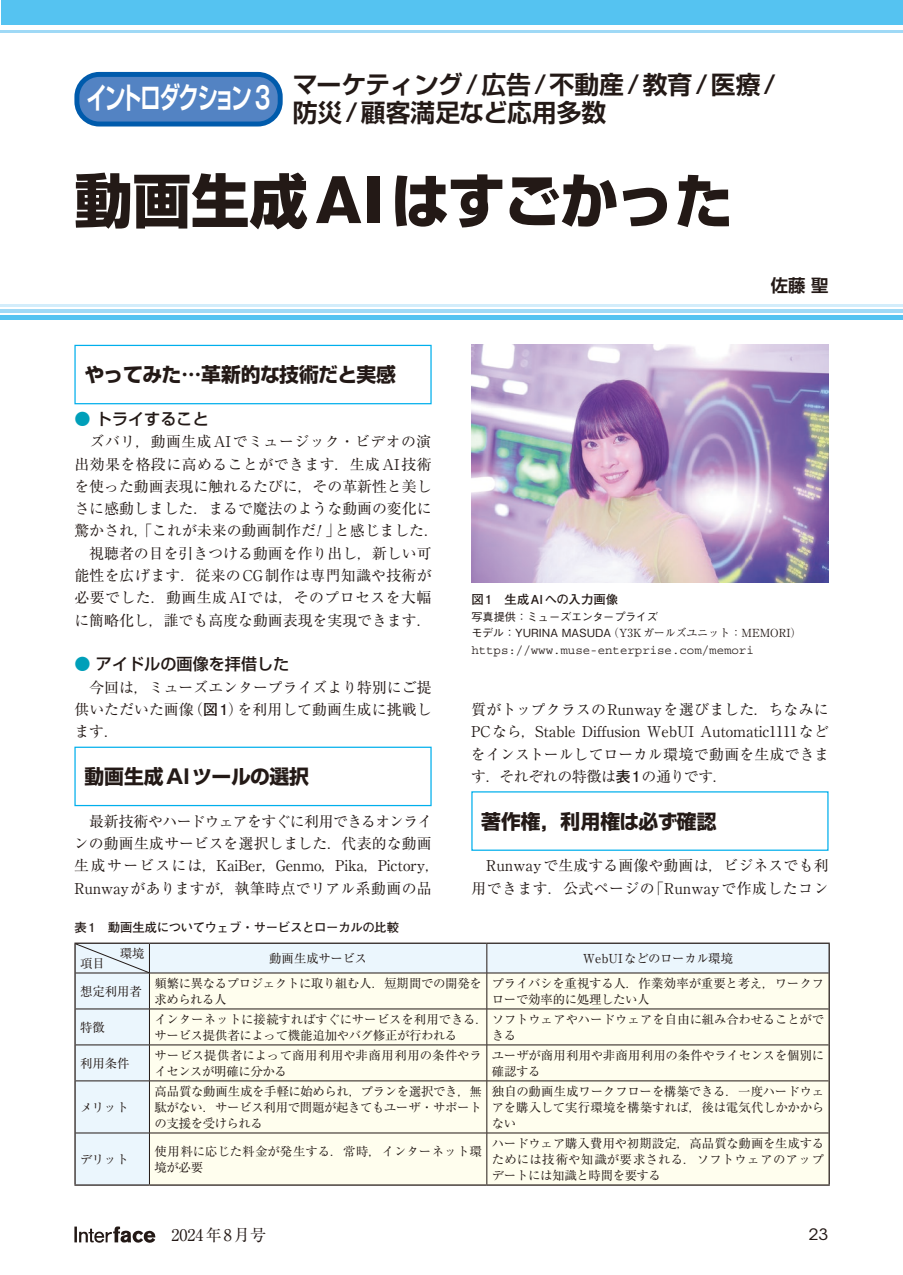
<style>
.page{position:relative;width:903px;height:1275px;background:#fff}
.page>*{position:absolute;margin:0;border:0;box-sizing:border-box;transform-origin:0 0}
.t1{font:800 58.27px "Shin Go Pro";letter-spacing:-.02em;color:#231916}
.t2{font:700 29.75px "Shin Go Pro De";letter-spacing:-.095em;color:#fff;scale:.7 1}
.t3{font:700 24.85px/28.5px "Shin Go Pro De";color:#231916}
.t4{font:700 19.78px "Shin Go Pro";color:#231916}
.t5{font:700 19.78px "Shin Go Pro";letter-spacing:-.035em;color:#231916}
.t6{font:700 17.32px "Shin Go Pro De";color:#231916}
.t7{font:500 16.1px "Shin Go Pro";color:#231916}
.t8{font:16.1px "Ryumin Pro";color:#231916}
.t9{font:15.58px "ITC Avant Garde Std";color:#231916;scale:1.11 1}
.t10{font:14.88px/22.4px "Ryumin Pro";color:#231916;text-align:justify}
.t11{font:12.42px/16.1px "Ryumin Pro";letter-spacing:-.015em;color:#231916}
.t12{font:12.42px "Courier Std";color:#231916}
.t13{font:12.42px/16.1px "Ryumin Pro";letter-spacing:-.035em;color:#231916}
.t14{font:700 12.42px "Futo Go B101 Pro";letter-spacing:-.035em;color:#231916}
.t15{font:700 12.42px "Futo Go B101 Pro";color:#231916}
.t16{font:11.2px "Ryumin Pro";color:#231916}
.t17{font:500 11.2px "Gothic BBB Pro";letter-spacing:-.035em;color:#231916}
.s1{font-family:"Gothic MB101 Pro De"}
.s2{font-family:"Gothic MB101 Pro"}
.s3{color:#009fb9}
.s4{font-style:italic}
.s5{font-family:"Futo Go B101 Pro";font-weight:700}
.s6{font-family:"Gothic BBB Pro";font-weight:500}
</style>
<div class="page">
<svg style="left:74px;top:1226px;width:81px;height:17px"></svg>
<hr style="left:0;top:30px;width:903px;height:2px;background:#9fd9f6">
<div style="left:1px;top:0;width:902px;height:25px;background:#55c3f1"></div>
<hr style="left:0;top:309px;width:903px;height:4px;background:#9fd9f6">
<div style="left:0;top:315px;width:903px;height:5px;background:#55c3f1"></div>
<hr style="left:0;top:304px;width:903px;height:2px;background:#d3edfb">
<div style="left:74px;top:345px;width:358px;height:59px;border:1px solid #00afec"></div>
<div style="left:74px;top:747px;width:358px;height:59px;border:1px solid #00afec"></div>
<div style="left:471px;top:791px;width:357px;height:60px;border:1px solid #00afec"></div>
<img style="left:471px;top:345px;width:357px;height:238px">
<div style="left:76px;top:944px;width:752px;height:240px;background:#ebf6fd"></div>
<div style="left:150px;top:974px;width:678px;height:210px;background:#fffeee"></div>
<svg style="left:486px;top:944px;width:1px;height:29px"></svg>
<hr style="left:76px;top:973px;width:73px;height:1px;background:#231916">
<hr style="left:149px;top:973px;width:338px;height:1px;background:#231916">
<hr style="left:149px;top:973px;width:1px;height:36px;background:#231916">
<hr style="left:487px;top:973px;width:341px;height:1px;background:#231916">
<hr style="left:486px;top:973px;width:1px;height:36px;background:#231916">
<hr style="left:76px;top:1009px;width:73px;height:1px;background:#231916">
<hr style="left:149px;top:1009px;width:338px;height:1px;background:#231916">
<hr style="left:149px;top:1009px;width:1px;height:36px;background:#231916">
<hr style="left:487px;top:1009px;width:341px;height:1px;background:#231916">
<hr style="left:486px;top:1009px;width:1px;height:36px;background:#231916">
<hr style="left:76px;top:1045px;width:73px;height:1px;background:#231916">
<hr style="left:149px;top:1045px;width:338px;height:1px;background:#231916">
<hr style="left:149px;top:1045px;width:1px;height:36px;background:#231916">
<hr style="left:487px;top:1045px;width:341px;height:1px;background:#231916">
<hr style="left:486px;top:1045px;width:1px;height:36px;background:#231916">
<hr style="left:76px;top:1080px;width:73px;height:1px;background:#231916">
<hr style="left:149px;top:1080px;width:338px;height:1px;background:#231916">
<hr style="left:149px;top:1081px;width:1px;height:52px;background:#231916">
<hr style="left:487px;top:1080px;width:341px;height:1px;background:#231916">
<hr style="left:486px;top:1081px;width:1px;height:52px;background:#231916">
<hr style="left:76px;top:1133px;width:73px;height:1px;background:#231916">
<hr style="left:149px;top:1133px;width:338px;height:1px;background:#231916">
<hr style="left:149px;top:1133px;width:1px;height:51px;background:#231916">
<hr style="left:487px;top:1133px;width:341px;height:1px;background:#231916">
<hr style="left:486px;top:1133px;width:1px;height:51px;background:#231916">
<hr style="left:74px;top:943px;width:75px;height:1px;background:#231916">
<hr style="left:74px;top:944px;width:2px;height:29px;background:#231916">
<hr style="left:149px;top:943px;width:338px;height:1px;background:#231916">
<hr style="left:487px;top:943px;width:343px;height:1px;background:#231916">
<hr style="left:828px;top:944px;width:2px;height:29px;background:#231916">
<hr style="left:74px;top:973px;width:2px;height:36px;background:#231916">
<hr style="left:828px;top:973px;width:2px;height:36px;background:#231916">
<hr style="left:74px;top:1009px;width:2px;height:36px;background:#231916">
<hr style="left:828px;top:1009px;width:2px;height:36px;background:#231916">
<hr style="left:74px;top:1045px;width:2px;height:36px;background:#231916">
<hr style="left:828px;top:1045px;width:2px;height:36px;background:#231916">
<hr style="left:74px;top:1081px;width:2px;height:52px;background:#231916">
<hr style="left:828px;top:1081px;width:2px;height:52px;background:#231916">
<hr style="left:74px;top:1133px;width:2px;height:51px;background:#231916">
<hr style="left:828px;top:1133px;width:2px;height:51px;background:#231916">
<hr style="left:74px;top:1184px;width:75px;height:2px;background:#231916">
<hr style="left:149px;top:1184px;width:338px;height:2px;background:#231916">
<hr style="left:487px;top:1184px;width:343px;height:2px;background:#231916">
<svg style="left:76px;top:944px;width:74px;height:29px;background:#dde7ed"></svg>
<div style="left:77px;top:74px;width:203px;height:50px;background:#5383c3;border-radius:22px"></div>
<div style="left:74px;top:72px;width:209px;height:54px;border:5px solid #005bac;border-radius:22px"></div>
<h2 class="t2" style="left:86px;top:73px;width:265px">イントロダクション <span class="s1">3</span></h2>
<h3 class="t3" style="left:293px;top:67px;width:485px">マーケティング<span class="s1">/</span>広告<span class="s1">/</span>不動産<span class="s1">/</span>教育<span class="s1">/</span>医療<span class="s1">/</span>防災<span class="s1">/</span>顧客満足など応用多数</h3>
<h1 class="t1" style="left:74px;top:155px;width:660px">動画生成<span class="s2">AI</span>はすごかった</h1>
<p class="t6" style="left:771px;top:271px;width:59px">佐藤 聖</p>
<h3 class="t5" style="left:84px;top:359px;width:313px">やってみた…革新的な技術だと実感</h3>
<p class="t7" style="left:74px;top:405px;width:136px"><span class="s3">●</span> トライすること</p>
<p class="t10" style="left:74px;top:429px;width:366px;text-align:center">ズバリ，動画生成AIでミュージック・ビデオの演<br>出効果を格段に高めることができます．生成AI技術を使った動画表現に触れるたびに，その革新性と美しさに感動しました．まるで魔法のような動画の変化に驚かされ，「これが未来の動画制作だ<span class="s4">!</span>」と感じました．　視聴者の目を引きつける動画を作り出し，新しい可能性を広げます．従来のCG制作は専門知識や技術が必要でした．動画生成AIでは，そのプロセスを大幅に簡略化し，誰でも高度な動画表現を実現できます．</p>
<p class="t7" style="left:74px;top:651px;width:216px"><span class="s3">●</span> アイドルの画像を拝借した</p>
<p class="t10" style="left:74px;top:675px;width:359px;text-indent:15px">今回は，ミューズエンタープライズより特別にご提供いただいた画像（<span class="s5">図1</span>）を利用して動画生成に挑戦します．</p>
<h3 class="t4" style="left:84px;top:761px;width:226px">動画生成AIツールの選択</h3>
<p class="t10" style="left:74px;top:809px;width:368px;text-align:left">　最新技術やハードウェアをすぐに利用できるオンラインの動画生成サービスを選択しました．代表的な動画生成サービスには，KaiBer，Genmo，Pika，Pictory，<br>Runwayがありますが，執筆時点でリアル系動画の品</p>
<p class="t14" style="left:74px;top:918px;width:326px">表 1　動画生成についてウェブ・サービスとローカルの比較</p>
<p class="t15" style="left:471px;top:589px;width:148px">図 1　生成AIへの入力画像</p>
<p class="t17" style="left:471px;top:608px;width:188px">写真提供：ミューズエンタープライズ</p>
<p class="t16" style="left:471px;top:624px;width:332px"><span class="s6">モデル：YURINA MASUDA</span>（Y3Kガールズユニット：MEMORI）</p>
<p class="t12" style="left:471px;top:643px;width:284px">https://www.muse-enterprise.com/memori</p>
<p class="t10" style="left:471px;top:697px;width:360px">質がトップクラスのRunwayを選びました．ちなみにPCなら，Stable Diffusion WebUI Automatic1111などをインストールしてローカル環境で動画を生成できます．それぞれの特徴は<span class="s5">表1</span>の通りです．</p>
<h3 class="t4" style="left:481px;top:805px;width:237px">著作権，利用権は必ず確認</h3>
<p class="t10" style="left:471px;top:854px;width:359px">　Runwayで生成する画像や動画は，ビジネスでも利用できます．公式ページの「Runwayで作成したコン</p>
<p class="t11" style="left:120px;top:944px;width:26px">環境</p>
<p class="t11" style="left:80px;top:954px;width:26px">項目</p>
<p class="t11" style="left:269px;top:949px;width:99px">動画生成サービス</p>
<p class="t11" style="left:583px;top:949px;width:152px">WebUIなどのローカル環境</p>
<p class="t11" style="left:80px;top:982px;width:64px">想定利用者</p>
<p class="t13" style="left:154px;top:974px;width:329px">頻繁に異なるプロジェクトに取り組む人．短期間での開発を求められる人</p>
<p class="t11" style="left:492px;top:974px;width:334px">プライバシを重視する人．作業効率が重要と考え，ワークフローで効率的に処理したい人</p>
<p class="t11" style="left:80px;top:1018px;width:26px">特徴</p>
<p class="t11" style="left:154px;top:1010px;width:671px">インターネットに接続すればすぐにサービスを利用できる．ソフトウェアやハードウェアを自由に組み合わせることがでサービス提供者によって機能追加やバグ修正が行われる</p>
<p class="t11" style="left:492px;top:1026px;width:26px">きる</p>
<p class="t11" style="left:80px;top:1054px;width:51px">利用条件</p>
<p class="t11" style="left:154px;top:1046px;width:329px">サービス提供者によって商用利用や非商用利用の条件やライセンスが明確に分かる</p>
<p class="t11" style="left:492px;top:1046px;width:334px">ユーザが商用利用や非商用利用の条件やライセンスを個別に確認する</p>
<p class="t11" style="left:80px;top:1098px;width:50px">メリット</p>
<p class="t11" style="left:154px;top:1082px;width:329px;text-align:justify">高品質な動画生成を手軽に始められ，プランを選択でき，無駄がない．サービス利用で問題が起きてもユーザ・サポートの支援を受けられる</p>
<p class="t11" style="left:492px;top:1082px;width:334px;text-align:justify">独自の動画生成ワークフローを構築できる．一度ハードウェアを購入して実行環境を構築すれば，後は電気代しかかからない</p>
<p class="t11" style="left:80px;top:1150px;width:50px">デリット</p>
<p class="t11" style="left:154px;top:1142px;width:329px">使用料に応じた料金が発生する．常時，インターネット環境が必要</p>
<p class="t11" style="left:492px;top:1134px;width:334px;text-align:justify">ハードウェア購入費用や初期設定，高品質な動画を生成するためには技術や知識が要求される．ソフトウェアのアップデートには知識と時間を要する</p>
<p class="t8" style="left:155px;top:1222px;width:112px">　2024年8月号</p>
<p class="t9" style="left:808px;top:1225px;width:20px">23</p>
</div>
